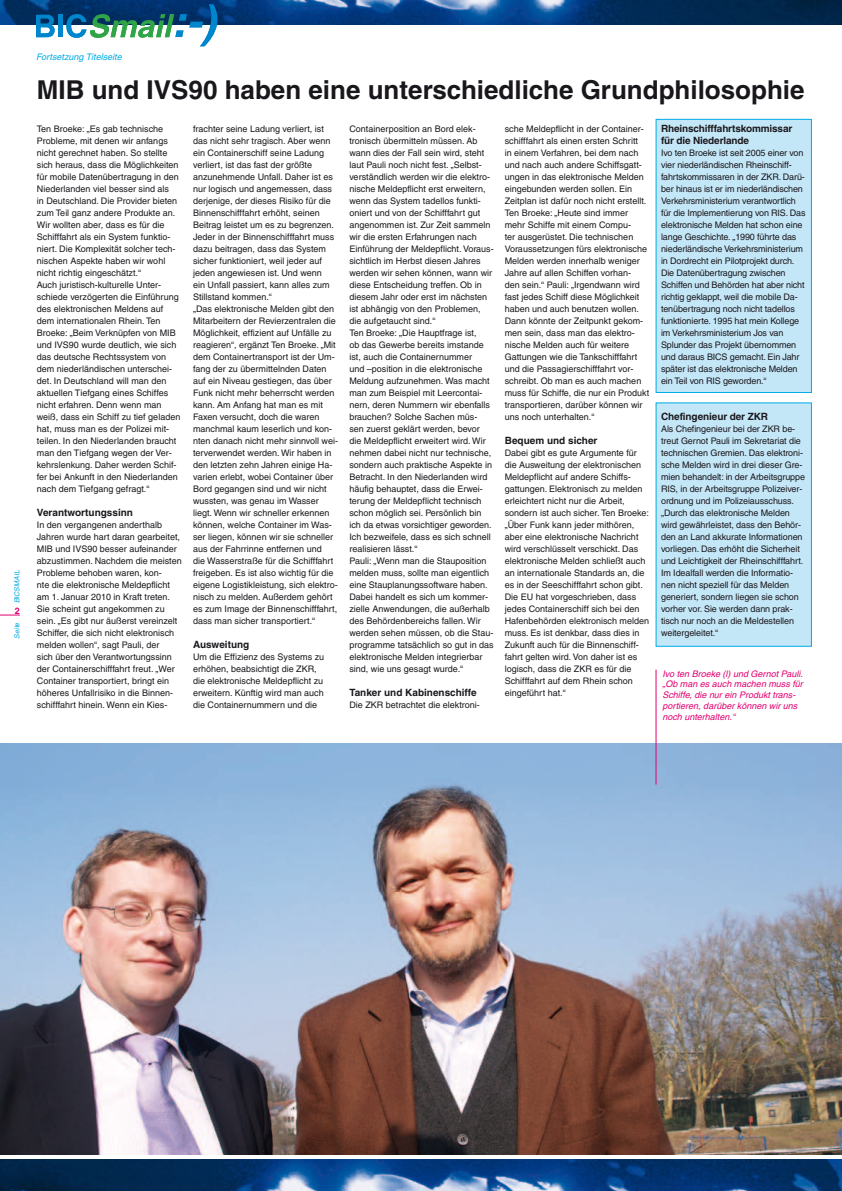
<style>
.page{position:relative;width:842px;height:1191px;background:#fff}
.page>*{position:absolute;margin:0;border:0;box-sizing:border-box;transform-origin:0 0}
.t1{font:700 26px "Helvetica";color:#1a171c}
.t2{font:700 10px/12px "Helvetica";letter-spacing:-.01em;color:#1a171c}
.t3{font:9px/12px "Helvetica";color:#1a171c}
.t4{font:italic 9px/10.8px "Helvetica";color:#e20070}
.t5{font:italic 9px "Helvetica";color:#00ace5}
.t6{font:700 9px "Helvetica";color:#e20070}
.t7{font:italic 7px "Helvetica";color:#00ace5}
</style>
<div class="page">
<div style="left:656px;top:119px;width:156px;height:274px;background:#c4e7f8;border:1px solid #00ace5"></div>
<div style="left:656px;top:403px;width:156px;height:243px;background:#c4e7f8;border:1px solid #00ace5"></div>
<img style="left:0;top:744px;width:842px;height:411px">
<hr style="left:656px;top:669px;width:1px;height:115px;background:#e20070">
<svg style="left:0;top:615px;width:20px;height:1px"></svg>
<img style="left:0;top:1159px;width:842px;height:32px">
<img style="left:0;top:0;width:842px;height:25px">
<svg style="left:36px;top:15px;width:19px;height:22px"></svg>
<div style="left:58px;top:15px;width:5px;height:22px;background:#0086cc"></div>
<svg style="left:66px;top:4px;width:153px;height:42px"></svg>
<p class="t7" style="left:13px;top:603px;width:34px;rotate:-90deg">BICSMAIL</p>
<p class="t6" style="left:15px;top:605px;width:7px">2</p>
<p class="t7" style="left:13px;top:638px;width:18px;rotate:-90deg">Seite</p>
<p class="t5" style="left:36px;top:52px;width:87px">Fortsetzung Titelseite</p>
<h1 class="t1" style="left:37px;top:74px;width:769px">MIB und IVS90 haben eine unterschiedliche Grundphilosophie</h1>
<p class="t3" style="left:37px;top:123px;width:145px">Ten Broeke: „Es gab technische Probleme, mit denen wir anfangs nicht gerechnet haben. So stellte sich heraus, dass die Möglichkeiten für mobile Datenübertragung in den Niederlanden viel besser sind als<br>in Deutschland. Die Provider bieten zum Teil ganz andere Produkte an.<br>Wir wollten aber, dass es für die Schifffahrt als ein System funktio&shy;niert. Die Komplexität solcher tech&shy;nischen Aspekte haben wir wohl nicht richtig eingeschätzt.“<br>Auch juristisch-kulturelle Unter&shy;schiede verzögerten die Einführung des elektronischen Meldens auf dem internationalen Rhein. Ten Broeke: „Beim Verknüpfen von MIB und IVS90 wurde deutlich, wie sich das deutsche Rechtssystem von dem niederländischen unterschei&shy;det. In Deutschland will man den aktuellen Tiefgang eines Schiffes nicht erfahren. Denn wenn man weiß, dass ein Schiff zu tief geladen hat, muss man es der Polizei mit&shy;teilen. In den Niederlanden braucht man den Tiefgang wegen der Ver&shy;kehrslenkung. Daher werden Schif&shy;fer bei Ankunft in den Niederlanden nach dem Tiefgang gefragt.“</p>
<p class="t2" style="left:37px;top:506px;width:98px">Verantwortungssinn</p>
<p class="t3" style="left:37px;top:519px;width:146px">In den vergangenen anderthalb Jahren wurde hart daran gearbeitet, MIB und IVS90 besser aufeinander abzustimmen. Nachdem die meisten Probleme behoben waren, kon-<br>nte die elektronische Meldepflicht am 1. Januar 2010 in Kraft treten.<br>Sie scheint gut angekommen zu sein. „Es gibt nur äußerst vereinzelt Schiffer, die sich nicht elektronisch melden wollen“, sagt Pauli, der<br>sich über den Verantwortungssinn der Containerschifffahrt freut. „Wer Container transportiert, bringt ein höheres Unfallrisiko in die Binnen&shy;schifffahrt hinein. Wenn ein Kies-</p>
<p class="t3" style="left:193px;top:123px;width:146px">frachter seine Ladung verliert, ist das nicht sehr tragisch. Aber wenn ein Containerschiff seine Ladung verliert, ist das fast der größte anzunehmende Unfall. Daher ist es nur logisch und angemessen, dass derjenige, der dieses Risiko für die Binnenschifffahrt erhöht, seinen Beitrag leistet um es zu begrenzen.<br>Jeder in der Binnenschifffahrt muss dazu beitragen, dass das System sicher funktioniert, weil jeder auf jeden angewiesen ist. Und wenn<br>ein Unfall passiert, kann alles zum Stillstand kommen.“<br>„Das elektronische Melden gibt den Mitarbeitern der Revierzentralen die Möglichkeit, effizient auf Unfälle zu reagieren“, ergänzt Ten Broeke. „Mit dem Containertransport ist der Um&shy;fang der zu übermittelnden Daten auf ein Niveau gestiegen, das über Funk nicht mehr beherrscht werden kann. Am Anfang hat man es mit Faxen versucht, doch die waren manchmal kaum leserlich und kon&shy;nten danach nicht mehr sinnvoll wei&shy;terverwendet werden. Wir haben in den letzten zehn Jahren einige Ha&shy;varien erlebt, wobei Container über Bord gegangen sind und wir nicht wussten, was genau im Wasser liegt. Wenn wir schneller erkennen können, welche Container im Was&shy;ser liegen, können wir sie schneller aus der Fahrrinne entfernen und<br>die Wasserstraße für die Schifffahrt freigeben. Es ist also wichtig für die eigene Logistikleistung, sich elektro&shy;nisch zu melden. Außerdem gehört es zum Image der Binnenschifffahrt, dass man sicher transportiert.“</p>
<p class="t2" style="left:193px;top:638px;width:58px">Ausweitung</p>
<p class="t3" style="left:193px;top:651px;width:133px">Um die Effizienz des Systems zu erhöhen, beabsichtigt die ZKR, die elektronische Meldepflicht zu erweitern. Künftig wird man auch die Containernummern und die</p>
<p class="t3" style="left:349px;top:123px;width:146px">Containerposition an Bord elek&shy;tronisch übermitteln müssen. Ab wann dies der Fall sein wird, steht laut Pauli noch nicht fest. „Selbst&shy;verständlich werden wir die elektro&shy;nische Meldepflicht erst erweitern, wenn das System tadellos funkti&shy;oniert und von der Schifffahrt gut angenommen ist. Zur Zeit sammeln wir die ersten Erfahrungen nach Einführung der Meldepflicht. Voraus&shy;sichtlich im Herbst diesen Jahres werden wir sehen können, wann wir diese Entscheidung treffen. Ob in diesem Jahr oder erst im nächsten ist abhängig von den Problemen, die aufgetaucht sind.“<br>Ten Broeke: „Die Hauptfrage ist,<br>ob das Gewerbe bereits imstande ist, auch die Containernummer<br>und –position in die elektronische Meldung aufzunehmen. Was macht man zum Beispiel mit Leercontai&shy;nern, deren Nummern wir ebenfalls brauchen? Solche Sachen müs&shy;sen zuerst geklärt werden, bevor die Meldepflicht erweitert wird. Wir nehmen dabei nicht nur technische, sondern auch praktische Aspekte in Betracht. In den Niederlanden wird häufig behauptet, dass die Erwei&shy;terung der Meldepflicht technisch schon möglich sei. Persönlich bin ich da etwas vorsichtiger geworden.<br>Ich bezweifele, dass es sich schnell realisieren lässt.“<br>Pauli: „Wenn man die Stauposition melden muss, sollte man eigentlich eine Stauplanungssoftware haben.<br>Dabei handelt es sich um kommer&shy;zielle Anwendungen, die außerhalb des Behördenbereichs fallen. Wir werden sehen müssen, ob die Stau&shy;programme tatsächlich so gut in das elektronische Melden integrierbar sind, wie uns gesagt wurde.“</p>
<p class="t2" style="left:349px;top:686px;width:129px">Tanker und Kabinenschiffe</p>
<p class="t3" style="left:349px;top:699px;width:132px">Die ZKR betrachtet die elektroni-</p>
<p class="t3" style="left:505px;top:123px;width:146px">sche Meldepflicht in der Container&shy;schifffahrt als einen ersten Schritt<br>in einem Verfahren, bei dem nach und nach auch andere Schiffsgatt&shy;ungen in das elektronische Melden eingebunden werden sollen. Ein Zeitplan ist dafür noch nicht erstellt.<br>Ten Broeke: „Heute sind immer mehr Schiffe mit einem Compu-<br>ter ausgerüstet. Die technischen Voraussetzungen fürs elektronische Melden werden innerhalb weniger Jahre auf allen Schiffen vorhan-<br>den sein.“ Pauli: „Irgendwann wird fast jedes Schiff diese Möglichkeit haben und auch benutzen wollen.<br>Dann könnte der Zeitpunkt gekom&shy;men sein, dass man das elektro&shy;nische Melden auch für weitere Gattungen wie die Tankschifffahrt und die Passagierschifffahrt vor&shy;schreibt. Ob man es auch machen muss für Schiffe, die nur ein Produkt transportieren, darüber können wir uns noch unterhalten.“</p>
<p class="t2" style="left:505px;top:434px;width:94px">Bequem und sicher</p>
<p class="t3" style="left:505px;top:447px;width:146px">Dabei gibt es gute Argumente für die Ausweitung der elektronischen Meldepflicht auf andere Schiffs&shy;gattungen. Elektronisch zu melden erleichtert nicht nur die Arbeit, sondern ist auch sicher. Ten Broeke: „Über Funk kann jeder mithören, aber eine elektronische Nachricht wird verschlüsselt verschickt. Das elektronische Melden schließt auch an internationale Standards an, die es in der Seeschifffahrt schon gibt.<br>Die EU hat vorgeschrieben, dass jedes Containerschiff sich bei den Hafenbehörden elektronisch melden muss. Es ist denkbar, dass dies in Zukunft auch für die Binnenschiff&shy;fahrt gelten wird. Von daher ist es logisch, dass die ZKR es für die Schifffahrt auf dem Rhein schon eingeführt hat.“</p>
<p class="t2" style="left:661px;top:122px;width:133px">Rheinschifffahrtskommissar für die Niederlande</p>
<p class="t3" style="left:661px;top:147px;width:146px">Ivo ten Broeke ist seit 2005 einer von vier niederländischen Rheinschiff&shy;fahrtskommissaren in der ZKR. Darü&shy;ber hinaus ist er im niederländischen Verkehrsministerium verantwortlich für die Implementierung von RIS. Das elektronische Melden hat schon eine lange Geschichte. „1990 führte das niederländische Verkehrsministerium in Dordrecht ein Pilotprojekt durch.<br>Die Datenübertragung zwischen Schiffen und Behörden hat aber nicht richtig geklappt, weil die mobile Da&shy;tenübertragung noch nicht tadellos funktionierte. 1995 hat mein Kollege im Verkehrsministerium Jos van Splunder das Projekt übernommen und daraus BICS gemacht. Ein Jahr später ist das elektronische Melden ein Teil von RIS geworden.“</p>
<p class="t2" style="left:661px;top:410px;width:108px">Chefingenieur der ZKR</p>
<p class="t3" style="left:661px;top:423px;width:146px">Als Chefingenieur bei der ZKR be&shy;treut Gernot Pauli im Sekretariat die technischen Gremien. Das elektroni&shy;sche Melden wird in drei dieser Gre&shy;mien behandelt: in der Arbeitsgruppe RIS, in der Arbeitsgruppe Polizeiver&shy;ordnung und im Polizeiausschuss. „Durch das elektronische Melden wird gewährleistet, dass den Behör&shy;den an Land akkurate Informationen vorliegen. Das erhöht die Sicherheit und Leichtigkeit der Rheinschifffahrt.<br>Im Idealfall werden die Informatio&shy;nen nicht speziell für das Melden generiert, sondern liegen sie schon vorher vor. Sie werden dann prak&shy;tisch nur noch an die Meldestellen weitergeleitet.“</p>
<p class="t4" style="left:662px;top:668px;width:142px">Ivo ten Broeke (l) und Gernot Pauli. „Ob man es auch machen muss für<br>Schiffe, die nur ein Produkt trans&shy;portieren, darüber können wir uns noch unterhalten.“</p>
</div>
